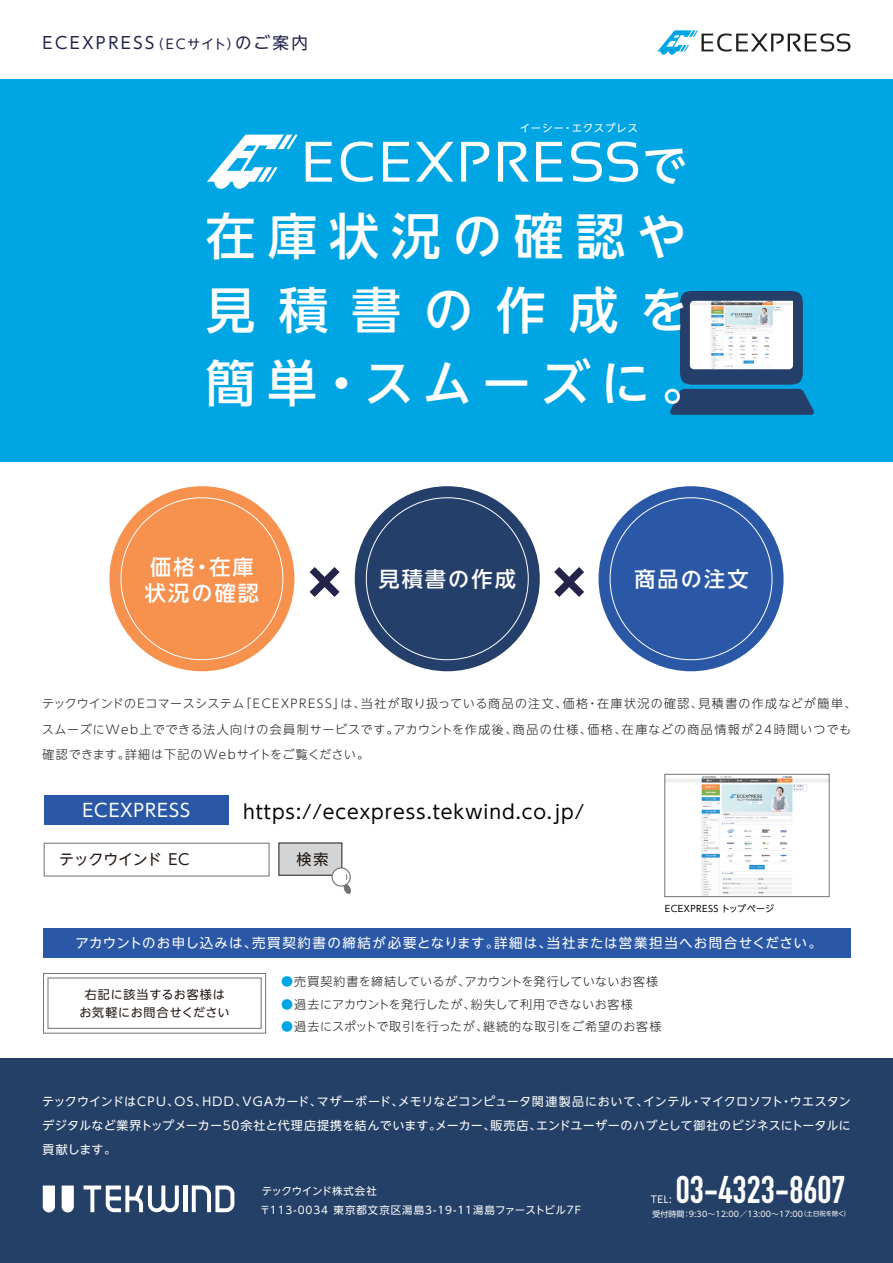
<style>
.page{position:relative;width:893px;height:1263px;background:#fff}
.page>*{position:absolute;margin:0;border:0;box-sizing:border-box;transform-origin:0 0}
.t1{font:500 49.8px/73.5px "UD Shin Go NT Pro";letter-spacing:.25em;color:#fff}
.t2{font:500 44.1px "UD Shin Go NT Pro";color:#fff}
.t3{font:700 37.95px "DIN Condensed";color:#fff}
.t4{font:500 21.15px/26.4px "UD Shin Go NT Pro";letter-spacing:.1em;color:#fff}
.t5{font:18.9px "UD Shin Go NT Pro";letter-spacing:.05em;color:#030303}
.t6{font:18px "UD Shin Go NT Pro";letter-spacing:.05em;color:#fff}
.t7{font:16.5px "UD Shin Go NT Pro";letter-spacing:.15em;color:#24244b}
.t8{font:15px "UD Shin Go NT Pro";letter-spacing:-.02em;color:#221713}
.t9{font:13.5px "UD Shin Go NT Pro";letter-spacing:.09em;color:#fff}
.t10{font:300 12px/25.5px "UD Shin Go NT Pro";letter-spacing:.095em;color:#231f20}
.t11{font:12px/24px "UD Shin Go NT Pro";letter-spacing:.025em;color:#fff;text-align:justify}
.t12{font:300 12px "UD Shin Go NT Pro";letter-spacing:.025em;color:#231f20}
.t13{font:300 12px "UD Shin Go NT Pro";letter-spacing:.05em;color:#231f20}
.t14{font:12px/18px "UD Shin Go NT Pro";letter-spacing:.065em;color:#221713;text-align:center}
.t15{font:10.5px "UD Shin Go NT Pro";letter-spacing:.08em;color:#fff}
.t16{font:10.5px "UD Shin Go NT Pro";letter-spacing:.06em;color:#fff}
.t17{font:10.5px "UD Shin Go NT Pro";letter-spacing:-.02em;color:#fff}
.t18{font:9.6px "UD Shin Go NT Pro";color:#fff}
.t19{font:9px "UD Shin Go NT Pro";letter-spacing:.05em;color:#030303}
.t20{font:7.95px "UD Shin Go NT Pro";letter-spacing:.025em;color:#fff}
.s1{font-size:13.2px}
.s2{color:#00a6e4}
.s3{font-size:6.3px}
</style>
<div class="page">
<div style="left:0;top:1059px;width:893px;height:204px;background:#244066"></div>
<div style="left:0;top:79px;width:893px;height:382px;background:#00a6e4"></div>
<div style="left:43px;top:928px;width:807px;height:30px;background:#2a58a7"></div>
<img style="left:667px;top:776px;width:160px;height:119px">
<div style="left:44px;top:843px;width:225px;height:33px;background:#fff;border:1px solid #727276"></div>
<div style="left:279px;top:843px;width:63px;height:32px;background:#d2d4d5"></div>
<div style="left:44px;top:795px;width:185px;height:30px;background:#2a58a7"></div>
<svg style="left:43px;top:1185px;width:12px;height:27px"></svg>
<svg style="left:62px;top:1185px;width:12px;height:27px"></svg>
<hr style="left:183px;top:1185px;width:4px;height:27px;background:#fff">
<svg style="left:192px;top:1185px;width:42px;height:27px"></svg>
<svg style="left:84px;top:1185px;width:95px;height:27px"></svg>
<div style="left:109px;top:486px;width:185px;height:185px;background:#f6914e;border-radius:50%"></div>
<div style="left:355px;top:486px;width:185px;height:185px;background:#243f69;border-radius:50%"></div>
<div style="left:598px;top:486px;width:186px;height:185px;background:#2a58a7;border-radius:50%"></div>
<svg style="left:310px;top:567px;width:30px;height:30px"></svg>
<svg style="left:554px;top:567px;width:30px;height:30px"></svg>
<svg style="left:670px;top:291px;width:144px;height:124px"></svg>
<div style="left:43px;top:973px;width:223px;height:60px;border:1px solid #727276"></div>
<div style="left:665px;top:774px;width:164px;height:123px;border:1px solid #727276"></div>
<svg style="left:306px;top:142px;width:26px;height:40px"></svg>
<svg style="left:341px;top:142px;width:32px;height:40px"></svg>
<svg style="left:383px;top:142px;width:26px;height:40px"></svg>
<svg style="left:416px;top:142px;width:37px;height:40px"></svg>
<svg style="left:461px;top:142px;width:28px;height:40px"></svg>
<svg style="left:498px;top:142px;width:31px;height:40px"></svg>
<svg style="left:536px;top:142px;width:26px;height:40px"></svg>
<svg style="left:571px;top:142px;width:67px;height:40px"></svg>
<svg style="left:207px;top:135px;width:91px;height:54px"></svg>
<svg style="left:657px;top:30px;width:193px;height:25px"></svg>
<svg style="left:331px;top:867px;width:20px;height:27px"></svg>
<h3 class="t7" style="left:43px;top:29px;width:267px">ECEXPRESS<span class="s1">（ECサイト）</span>のご案内</h3>
<p class="t16" style="left:520px;top:120px;width:120px">イーシー・エクスプレス</p>
<h2 class="t2" style="left:643px;top:129px;width:45px">で</h2>
<h1 class="t1" style="left:206px;top:198px;width:506px">在庫状況の確認や見積書の作成を簡単・スムーズに。</h1>
<h3 class="t4" style="left:145px;top:553px;width:116px">価格・在庫状況の確認</h3>
<h3 class="t4" style="left:378px;top:565px;width:139px">見積書の作成</h3>
<h3 class="t4" style="left:634px;top:565px;width:116px">商品の注文</h3>
<p class="t10" style="left:42px;top:690px;width:816px">テックウインドのEコマースシステム「ECEXPRESS」は、当社が取り扱っている商品の注文、価格・在庫状況の確認、見積書の作成などが簡単、スムーズにWeb上でできる法人向けの会員制サービスです。アカウントを作成後、商品の仕様、価格、在庫などの商品情報が24時間いつでも確認できます。詳細は下記のWebサイトをご覧ください。</p>
<h3 class="t6" style="left:82px;top:795px;width:109px">ECEXPRESS</h3>
<h3 class="t5" style="left:243px;top:796px;width:343px">https://ecexpress.tekwind.co.jp/</h3>
<p class="t8" style="left:59px;top:847px;width:132px">テックウインド EC</p>
<p class="t8" style="left:296px;top:847px;width:34px">検索</p>
<p class="t19" style="left:665px;top:901px;width:111px">ECEXPRESS トップページ</p>
<p class="t9" style="left:75px;top:932px;width:748px">アカウントのお申し込みは、売買契約書の締結が必要となります。詳細は、当社または営業担当へお問合せください。</p>
<p class="t14" style="left:79px;top:985px;width:152px">右記に該当するお客様はお気軽にお問合せください</p>
<p class="t12" style="left:281px;top:972px;width:378px"><span class="s2">●</span>売買契約書を締結しているが、アカウントを発行していないお客様</p>
<p class="t12" style="left:281px;top:994px;width:353px"><span class="s2">●</span>過去にアカウントを発行したが、紛失して利用できないお客様</p>
<p class="t13" style="left:281px;top:1017px;width:382px"><span class="s2">●</span>過去にスポットで取引を行ったが、継続的な取引をご希望のお客様</p>
<p class="t11" style="left:42px;top:1089px;width:810px">テックウインドはCPU、OS、HDD、VGAカード、マザーボード、メモリなどコンピュータ関連製品において、インテル・マイクロソフト・ウエスタンデジタルなど業界トップメーカー50余社と代理店提携を結んでいます。メーカー、販売店、エンドユーザーのハブとして御社のビジネスにトータルに貢献します。</p>
<p class="t17" style="left:262px;top:1182px;width:116px">テックウインド株式会社</p>
<p class="t15" style="left:260px;top:1201px;width:323px">〒113-0034 東京都文京区湯島3-19-11湯島ファーストビル7F</p>
<h3 class="t3" style="left:676px;top:1164px;width:171px">03-4323-8607</h3>
<p class="t20" style="left:652px;top:1207px;width:199px">受付時間：9:30～12:00／13:00～17:00<span class="s3">（土日祝を除く）</span></p>
<p class="t18" style="left:651px;top:1191px;width:22px">TEL:</p>
</div>
